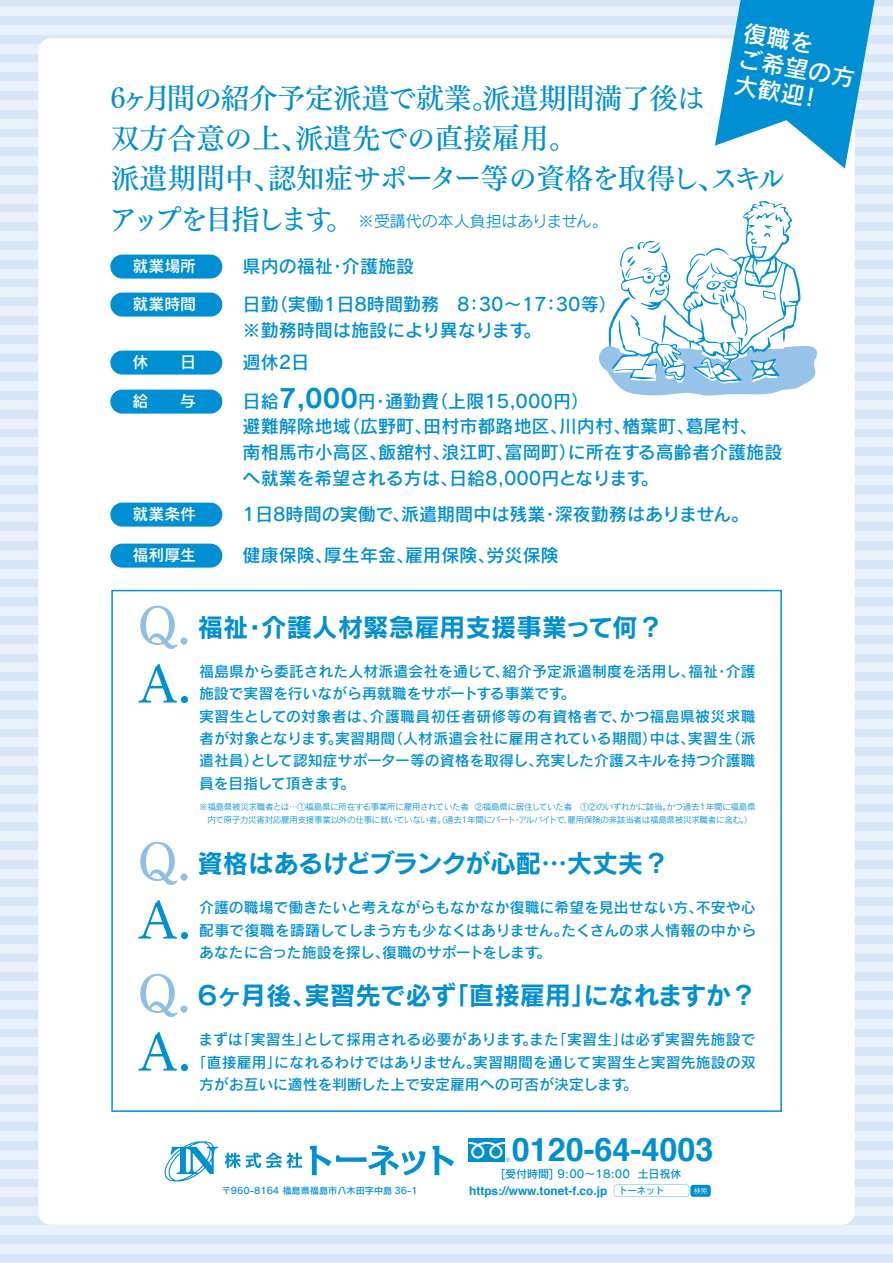
<style>
.page{position:relative;width:893px;height:1263px;background:#d6e6f7}
.page>*{position:absolute;margin:0;border:0;box-sizing:border-box;transform-origin:0 0}
.t1{font:52.35px "Tsuku Min Pr 5 D";color:#008fd3}
.t2{font:52.35px "Tsuku Min Pr 5 D";color:#8fbee7}
.t3{font:700 32.4px "Helvetica";color:#008fd3}
.t4{font:28.5px/40.3px "Tsuku Min Pr 5 D";letter-spacing:-.02em;color:#008fd3}
.t5{font:25.5px "Rodin Pro B";color:#008fd3}
.t6{font:25.5px "Rodin Pro B";letter-spacing:-.03em;color:#008fd3}
.t7{font:23.7px/26.1px "Rodin Pro DB";color:#fff}
.t8{font:18px/25.5px "Rodin Pro DB";color:#008fd3}
.t9{font:15.9px "Rodin Pro DB";color:#fff}
.t10{font:15.9px "Rodin Pro M";color:#008fd3}
.t11{font:14.85px/22.4px "Rodin Pro DB";color:#008fd3}
.t12{font:14.85px "Rodin Pro DB";letter-spacing:.02em;color:#008fd3}
.t13{font:700 11.85px "Helvetica";color:#008fd3}
.t14{font:10.95px "Rodin Pro DB";color:#008fd3}
.t15{font:9.15px "Rodin Pro DB";color:#008fd3}
.t16{font:8.55px/12.8px "Rodin Pro M";letter-spacing:-.03em;color:#008fd3}
.s1{font-family:"Rodin Pro B";font-size:25.5px}
.s2{font-family:"Tsuku Min Pr 5 D";font-size:52.35px;color:#8fbee7}
.s3{font-family:"Rodin Pro DB";font-weight:400;font-size:9.15px}
</style>
<div class="page">
<div style="left:0;top:6px;width:893px;height:10px;background:#e8f1fa"></div>
<div style="left:0;top:25px;width:893px;height:10px;background:#e8f1fa"></div>
<div style="left:0;top:44px;width:893px;height:9px;background:#e8f1fa"></div>
<div style="left:0;top:62px;width:893px;height:10px;background:#e8f1fa"></div>
<div style="left:0;top:81px;width:893px;height:10px;background:#e8f1fa"></div>
<div style="left:0;top:100px;width:893px;height:10px;background:#e8f1fa"></div>
<div style="left:0;top:119px;width:893px;height:9px;background:#e8f1fa"></div>
<div style="left:0;top:137px;width:893px;height:10px;background:#e8f1fa"></div>
<div style="left:0;top:156px;width:893px;height:10px;background:#e8f1fa"></div>
<div style="left:0;top:175px;width:893px;height:10px;background:#e8f1fa"></div>
<div style="left:0;top:194px;width:893px;height:9px;background:#e8f1fa"></div>
<div style="left:0;top:212px;width:893px;height:10px;background:#e8f1fa"></div>
<div style="left:0;top:231px;width:893px;height:10px;background:#e8f1fa"></div>
<div style="left:0;top:250px;width:893px;height:10px;background:#e8f1fa"></div>
<div style="left:0;top:269px;width:893px;height:9px;background:#e8f1fa"></div>
<div style="left:0;top:287px;width:893px;height:10px;background:#e8f1fa"></div>
<div style="left:0;top:306px;width:893px;height:10px;background:#e8f1fa"></div>
<div style="left:0;top:325px;width:893px;height:10px;background:#e8f1fa"></div>
<div style="left:0;top:344px;width:893px;height:9px;background:#e8f1fa"></div>
<div style="left:0;top:362px;width:893px;height:10px;background:#e8f1fa"></div>
<div style="left:0;top:381px;width:893px;height:10px;background:#e8f1fa"></div>
<div style="left:0;top:400px;width:893px;height:10px;background:#e8f1fa"></div>
<div style="left:0;top:419px;width:893px;height:9px;background:#e8f1fa"></div>
<div style="left:0;top:437px;width:893px;height:10px;background:#e8f1fa"></div>
<div style="left:0;top:456px;width:893px;height:10px;background:#e8f1fa"></div>
<div style="left:0;top:475px;width:893px;height:10px;background:#e8f1fa"></div>
<div style="left:0;top:494px;width:893px;height:9px;background:#e8f1fa"></div>
<div style="left:0;top:512px;width:893px;height:10px;background:#e8f1fa"></div>
<div style="left:0;top:531px;width:893px;height:10px;background:#e8f1fa"></div>
<div style="left:0;top:550px;width:893px;height:10px;background:#e8f1fa"></div>
<div style="left:0;top:569px;width:893px;height:9px;background:#e8f1fa"></div>
<div style="left:0;top:587px;width:893px;height:10px;background:#e8f1fa"></div>
<div style="left:0;top:606px;width:893px;height:10px;background:#e8f1fa"></div>
<div style="left:0;top:625px;width:893px;height:10px;background:#e8f1fa"></div>
<div style="left:0;top:644px;width:893px;height:9px;background:#e8f1fa"></div>
<div style="left:0;top:662px;width:893px;height:10px;background:#e8f1fa"></div>
<div style="left:0;top:681px;width:893px;height:10px;background:#e8f1fa"></div>
<div style="left:0;top:700px;width:893px;height:10px;background:#e8f1fa"></div>
<div style="left:0;top:719px;width:893px;height:9px;background:#e8f1fa"></div>
<div style="left:0;top:737px;width:893px;height:10px;background:#e8f1fa"></div>
<div style="left:0;top:756px;width:893px;height:10px;background:#e8f1fa"></div>
<div style="left:0;top:775px;width:893px;height:10px;background:#e8f1fa"></div>
<div style="left:0;top:794px;width:893px;height:9px;background:#e8f1fa"></div>
<div style="left:0;top:812px;width:893px;height:10px;background:#e8f1fa"></div>
<div style="left:0;top:831px;width:893px;height:10px;background:#e8f1fa"></div>
<div style="left:0;top:850px;width:893px;height:10px;background:#e8f1fa"></div>
<div style="left:0;top:869px;width:893px;height:9px;background:#e8f1fa"></div>
<div style="left:0;top:887px;width:893px;height:10px;background:#e8f1fa"></div>
<div style="left:0;top:906px;width:893px;height:10px;background:#e8f1fa"></div>
<div style="left:0;top:925px;width:893px;height:10px;background:#e8f1fa"></div>
<div style="left:0;top:944px;width:893px;height:9px;background:#e8f1fa"></div>
<div style="left:0;top:962px;width:893px;height:10px;background:#e8f1fa"></div>
<div style="left:0;top:981px;width:893px;height:10px;background:#e8f1fa"></div>
<div style="left:0;top:1000px;width:893px;height:10px;background:#e8f1fa"></div>
<div style="left:0;top:1019px;width:893px;height:9px;background:#e8f1fa"></div>
<div style="left:0;top:1037px;width:893px;height:10px;background:#e8f1fa"></div>
<div style="left:0;top:1056px;width:893px;height:10px;background:#e8f1fa"></div>
<div style="left:0;top:1075px;width:893px;height:10px;background:#e8f1fa"></div>
<div style="left:0;top:1094px;width:893px;height:9px;background:#e8f1fa"></div>
<div style="left:0;top:1112px;width:893px;height:10px;background:#e8f1fa"></div>
<div style="left:0;top:1131px;width:893px;height:10px;background:#e8f1fa"></div>
<div style="left:0;top:1150px;width:893px;height:10px;background:#e8f1fa"></div>
<div style="left:0;top:1169px;width:893px;height:9px;background:#e8f1fa"></div>
<div style="left:0;top:1187px;width:893px;height:10px;background:#e8f1fa"></div>
<div style="left:0;top:1206px;width:893px;height:10px;background:#e8f1fa"></div>
<div style="left:0;top:1225px;width:893px;height:10px;background:#e8f1fa"></div>
<div style="left:0;top:1244px;width:893px;height:9px;background:#e8f1fa"></div>
<hr style="left:0;top:1262px;width:893px;height:1px;background:#e8f1fa">
<div style="left:38px;top:38px;width:817px;height:1187px;background:#fff;border-radius:13px"></div>
<svg style="left:111px;top:590px;width:671px;height:522px"></svg>
<svg style="left:225px;top:1152px;width:77px;height:16px"></svg>
<svg style="left:310px;top:1145px;width:116px;height:30px"></svg>
<svg style="left:433px;top:1145px;width:21px;height:30px"></svg>
<svg style="left:164px;top:1141px;width:54px;height:40px"></svg>
<div style="left:110px;top:544px;width:112px;height:24px;background:#008fd3;border-radius:12px"></div>
<div style="left:110px;top:255px;width:112px;height:24px;background:#008fd3;border-radius:12px"></div>
<div style="left:110px;top:503px;width:112px;height:24px;background:#008fd3;border-radius:12px"></div>
<div style="left:110px;top:390px;width:112px;height:24px;background:#008fd3;border-radius:12px"></div>
<div style="left:110px;top:293px;width:112px;height:24px;background:#008fd3;border-radius:12px"></div>
<div style="left:110px;top:351px;width:112px;height:24px;background:#008fd3;border-radius:12px"></div>
<svg style="left:599px;top:201px;width:218px;height:195px"></svg>
<svg style="left:715px;top:0;width:161px;height:169px"></svg>
<div style="left:690px;top:1185px;width:21px;height:12px;background:#008fd3;border-radius:3px"></div>
<svg style="left:614px;top:1185px;width:93px;height:12px"></svg>
<div style="left:469px;top:1138px;width:36px;height:24px;background:#008fd3"></div>
<svg style="left:469px;top:1142px;width:42px;height:20px"></svg>
<h3 class="t7" style="left:745px;top:18px;width:120px;rotate:10deg">復職を<br>ご希望の方大歓迎！</h3>
<h3 class="t4" style="left:109px;top:75px;width:678px">6ヶ月間の紹介予定派遣で就業。派遣期間満了後は<br>双方合意の上、派遣先での直接雇用。<br>派遣期間中、認知症サポーター等の資格を取得し、スキルアップを目指します。</h3>
<p class="t10" style="left:358px;top:210px;width:251px">※受講代の本人負担はありません。</p>
<p class="t9" style="left:132px;top:256px;width:65px">就業場所</p>
<p class="t8" style="left:243px;top:253px;width:173px">県内の福祉・介護施設</p>
<p class="t9" style="left:132px;top:294px;width:65px">就業時間</p>
<p class="t8" style="left:243px;top:291px;width:376px">日勤（実働1日8時間勤務　8：30～17：30等）※勤務時間は施設により異なります。</p>
<p class="t9" style="left:132px;top:352px;width:65px">休　　日</p>
<p class="t8" style="left:243px;top:349px;width:68px">週休2日</p>
<p class="t9" style="left:132px;top:391px;width:65px">給　　与</p>
<p class="t8" style="left:243px;top:388px;width:541px">日給<span class="s1">7,000</span>円・通勤費（上限15,000円）<br>避難解除地域（広野町、田村市都路地区、川内村、楢葉町、葛尾村、<br>南相馬市小高区、飯舘村、浪江町、富岡町）に所在する高齢者介護施設へ就業を希望される方は、日給8,000円となります。</p>
<p class="t9" style="left:132px;top:504px;width:65px">就業条件</p>
<p class="t8" style="left:243px;top:501px;width:508px">1日8時間の実働で、派遣期間中は残業・深夜勤務はありません。</p>
<p class="t9" style="left:132px;top:545px;width:65px">福利厚生</p>
<p class="t8" style="left:243px;top:542px;width:318px">健康保険、厚生年金、雇用保険、労災保険</p>
<h1 class="t2" style="left:138px;top:579px;width:55px">Q.</h1>
<h1 class="t1" style="left:138px;top:638px;width:55px">A.</h1>
<p class="t11" style="left:199px;top:660px;width:558px">福島県から委託された人材派遣会社を通じて、紹介予定派遣制度を活用し、福祉・介護施設で実習を行いながら再就職をサポートする事業です。<br>実習生としての対象者は、介護職員初任者研修等の有資格者で、かつ福島県被災求職者が対象となります。実習期間（人材派遣会社に雇用されている期間）中は、実習生（派遣社員）として認知症サポーター等の資格を取得し、充実した介護スキルを持つ介護職員を目指して頂きます。</p>
<h3 class="t5" style="left:197px;top:610px;width:467px">福祉・介護人材緊急雇用支援事業って何？</h3>
<p class="t16" style="left:199px;top:800px;width:558px">※福島県被災求職者とは…①福島県に所在する事業所に雇用されていた者 ②福島県に居住していた者　①②のいずれかに該当。かつ過去１年間に福島県　内で原子力災害対応雇用支援事業以外の仕事に就いていない者。（過去1年間にパート・アルバイトで、雇用保険の非該当者は福島県被災求職者に含む。）</p>
<h3 class="t6" style="left:138px;top:846px;width:533px"><span class="s2">Q.</span> 資格はあるけどブランクが心配…大丈夫？</h3>
<h1 class="t1" style="left:138px;top:874px;width:55px">A.</h1>
<p class="t11" style="left:199px;top:896px;width:559px;text-align:justify">介護の職場で働きたいと考えながらもなかなか復職に希望を見出せない方、不安や心配事で復職を躊躇してしまう方も少なくはありません。たくさんの求人情報の中からあなたに合った施設を探し、復職のサポートをします。</p>
<h3 class="t5" style="left:138px;top:978px;width:620px"><span class="s2">Q.</span> ６ヶ月後、実習先で必ず「直接雇用」になれますか？</h3>
<h1 class="t1" style="left:138px;top:1006px;width:55px">A.</h1>
<p class="t12" style="left:198px;top:1030px;width:559px">まずは「実習生」として採用される必要があります。また「実習生」は必ず実習先施設で</p>
<p class="t11" style="left:192px;top:1050px;width:566px">「直接雇用」になれるわけではありません。実習期間を通じて実習生と実習先施設の双</p>
<p class="t11" style="left:199px;top:1072px;width:440px">方がお互いに適性を判断した上で安定雇用への可否が決定します。</p>
<p class="t15" style="left:222px;top:1185px;width:198px">〒960-8164 福島県福島市八木田字中島 36-1</p>
<h2 class="t3" style="left:512px;top:1136px;width:203px">0120-64-4003</h2>
<p class="t14" style="left:501px;top:1167px;width:182px">[受付時間] 9:00～18:00 土日祝休</p>
<p class="t13" style="left:469px;top:1186px;width:196px">https://www.tonet-f.co.jp <span class="s3">トーネット</span></p>
</div>
